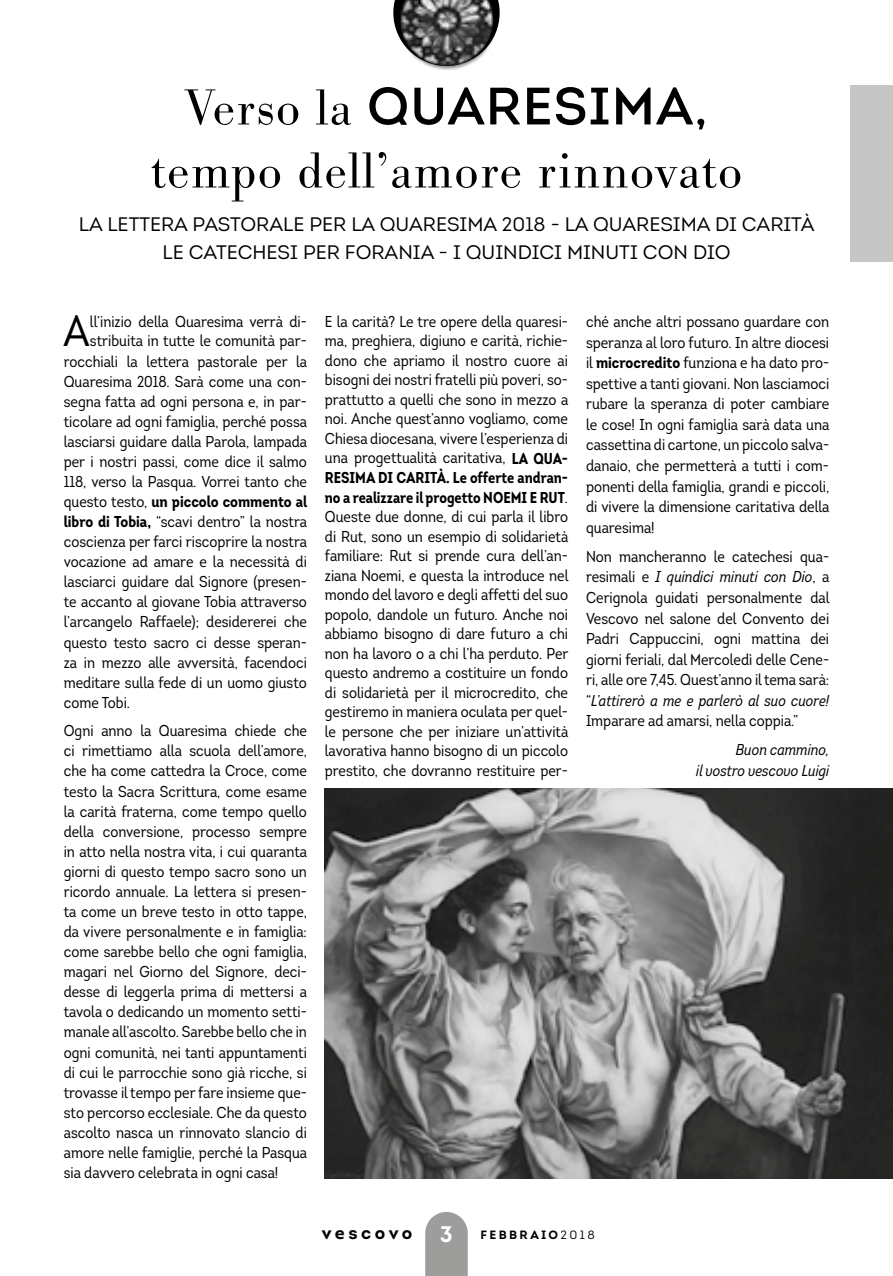
<style>
.page{position:relative;width:893px;height:1276px;background:#fff}
.page>*{position:absolute;margin:0;border:0;box-sizing:border-box;transform-origin:0 0}
.t1{font:300 52.5px "Bodoni Antiqua T";letter-spacing:.02em;color:#000}
.t2{font:52.5px "Intro";letter-spacing:.02em;color:#000}
.t3{font:43.65px "Intro Cond";color:#000}
.t4{font:19.5px/27px "Intro";color:#000;text-align:center}
.t5{font:700 18px "Intro";letter-spacing:.19em;color:#000}
.t6{font:15.75px/19.5px "Intro Cond";color:#000;text-align:justify}
.t7{font:italic 15.75px/20.5px "Intro Cond";color:#000;text-align:right}
.t8{font:700 15.75px "Intro Cond";color:#000}
.t9{font:700 12px "Intro";letter-spacing:.2em;color:#000}
.s1{font-family:"Bodoni Antiqua T";font-weight:300}
.s2{font-weight:400}
.s3{font-weight:700}
.s4{font-style:italic}
.s5{font-size:22.5px;color:#fff}
</style>
<div class="page">
<svg style="left:393px;top:0;width:107px;height:35px"></svg>
<svg style="left:425px;top:1212px;width:43px;height:64px;background:#a4a4a4"></svg>
<div style="left:398px;top:0;width:99px;height:70px;background:#000;opacity:.5"></div>
<img style="left:400px;top:0;width:93px;height:66px">
<div style="left:850px;top:85px;width:43px;height:176px;background:#c6c6c6"></div>
<img style="left:325px;top:789px;width:568px;height:389px">
<h1 class="t2" style="left:185px;top:73px;width:524px"><span class="s1">Verso la</span> QUARESIMA,</h1>
<h1 class="t1" style="left:150px;top:139px;width:593px">tempo dell’amore rinnovato</h1>
<p class="t4" style="left:79px;top:211px;width:737px">LA LETTERA PASTORALE PER LA QUARESIMA 2018 - LA QUARESIMA DI CARITÀ<br>LE CATECHESI PER FORANIA - I QUINDICI MINUTI CON DIO</p>
<h2 class="t3" style="left:63px;top:305px;width:28px">A</h2>
<p class="t6" style="left:90px;top:312px;width:218px">ll’inizio della Quaresima verrà di-</p>
<p class="t6" style="left:90px;top:331px;width:218px">stribuita in tutte le comunità par-</p>
<p class="t6" style="left:64px;top:351px;width:245px">rocchiali la lettera pastorale per la</p>
<p class="t6" style="left:64px;top:371px;width:245px">Quaresima 2018. Sarà come una con-</p>
<p class="t6" style="left:64px;top:391px;width:245px">segna fatta ad ogni persona e, in par-</p>
<p class="t6" style="left:64px;top:411px;width:245px">ticolare ad ogni famiglia, perché possa</p>
<p class="t6" style="left:64px;top:432px;width:245px">lasciarsi guidare dalla Parola, lampada</p>
<p class="t6" style="left:64px;top:452px;width:245px">per i nostri passi, come dice il salmo</p>
<p class="t6" style="left:64px;top:472px;width:245px">118, verso la Pasqua. Vorrei tanto che</p>
<p class="t8" style="left:64px;top:491px;width:245px"><span class="s2">questo testo,</span> un piccolo commento al</p>
<p class="t6" style="left:64px;top:512px;width:245px"><span class="s3">libro di Tobia,</span> “scavi dentro” la nostra</p>
<p class="t6" style="left:64px;top:532px;width:245px">coscienza per farci riscoprire la nostra</p>
<p class="t6" style="left:64px;top:552px;width:245px">vocazione ad amare e la necessità di</p>
<p class="t6" style="left:64px;top:572px;width:245px">lasciarci guidare dal Signore (presen-</p>
<p class="t6" style="left:64px;top:592px;width:245px">te accanto al giovane Tobia attraverso</p>
<p class="t6" style="left:64px;top:612px;width:245px">l’arcangelo Raffaele); desidererei che</p>
<p class="t6" style="left:64px;top:632px;width:245px">questo testo sacro ci desse speran-</p>
<p class="t6" style="left:64px;top:652px;width:245px">za in mezzo alle avversità, facendoci</p>
<p class="t6" style="left:64px;top:672px;width:245px">meditare sulla fede di un uomo giusto</p>
<p class="t6" style="left:64px;top:692px;width:68px">come Tobi.</p>
<p class="t6" style="left:64px;top:721px;width:245px;line-height:20.1px">Ogni anno la Quaresima chiede che ci rimettiamo alla scuola dell’amore, che ha come cattedra la Croce, come testo la Sacra Scrittura, come esame la carità fraterna, come tempo quello della conversione, processo sempre in atto nella nostra vita, i cui quaranta giorni di questo tempo sacro sono un ricordo annuale. La lettera si presen&shy;ta come un breve testo in otto tappe, da vivere personalmente e in famiglia: come sarebbe bello che ogni famiglia, magari nel Giorno del Signore, deci&shy;desse di leggerla prima di mettersi a tavola o dedicando un momento setti&shy;manale all’ascolto. Sarebbe bello che in ogni comunità, nei tanti appuntamenti di cui le parrocchie sono già ricche, si trovasse il tempo per fare insieme que&shy;sto percorso ecclesiale. Che da questo ascolto nasca un rinnovato slancio di amore nelle famiglie, perché la Pasqua sia davvero celebrata in ogni casa!</p>
<p class="t6" style="left:325px;top:311px;width:245px">E la carità? Le tre opere della quaresi&shy;ma, preghiera, digiuno e carità, richie&shy;dono che apriamo il nostro cuore ai bisogni dei nostri fratelli più poveri, so&shy;prattutto a quelli che sono in mezzo a noi. Anche quest’anno vogliamo, come Chiesa diocesana, vivere l’esperienza di una progettualità caritativa, <span class="s3">LA QUA-RESIMA DI CARITÀ. Le offerte andran&shy;no a realizzare il progetto NOEMI E RUT</span>.<br>Queste due donne, di cui parla il libro di Rut, sono un esempio di solidarietà familiare: Rut si prende cura dell’an&shy;ziana Noemi, e questa la introduce nel mondo del lavoro e degli affetti del suo popolo, dandole un futuro. Anche noi abbiamo bisogno di dare futuro a chi non ha lavoro o a chi l’ha perduto. Per questo andremo a costituire un fondo di solidarietà per il microcredito, che gestiremo in maniera oculata per quel&shy;le persone che per iniziare un’attività lavorativa hanno bisogno di un piccolo prestito, che dovranno restituire per-</p>
<p class="t6" style="left:586px;top:311px;width:245px;line-height:20.5px">ché anche altri possano guardare con speranza al loro futuro. In altre diocesi il <span class="s3">microcredito</span> funziona e ha dato pro&shy;spettive a tanti giovani. Non lasciamoci rubare la speranza di poter cambiare le cose! In ogni famiglia sarà data una cassettina di cartone, un piccolo salva&shy;danaio, che permetterà a tutti i com&shy;ponenti della famiglia, grandi e piccoli, di vivere la dimensione caritativa della quaresima!</p>
<p class="t6" style="left:586px;top:546px;width:245px;line-height:20.5px">Non mancheranno le catechesi qua&shy;resimali e <span class="s4">I quindici minuti con Dio</span>, a Cerignola guidati personalmente dal Vescovo nel salone del Convento dei Padri Cappuccini, ogni mattina dei giorni feriali, dal Mercoledì delle Cene&shy;ri, alle ore 7,45. Quest’anno il tema sarà: “<span class="s4">L’attirerò a me e parlerò al suo cuore!<br></span>Imparare ad amarsi, nella coppia.”</p>
<p class="t7" style="left:696px;top:740px;width:134px">Buon cammino,<br>il vostro vescovo Luigi</p>
<p class="t5" style="left:322px;top:1221px;width:92px">vescovo</p>
<p class="t9" style="left:440px;top:1227px;width:156px"><span class="s5">3</span> FEBBRAIO<span class="s2">2018</span></p>
</div>
